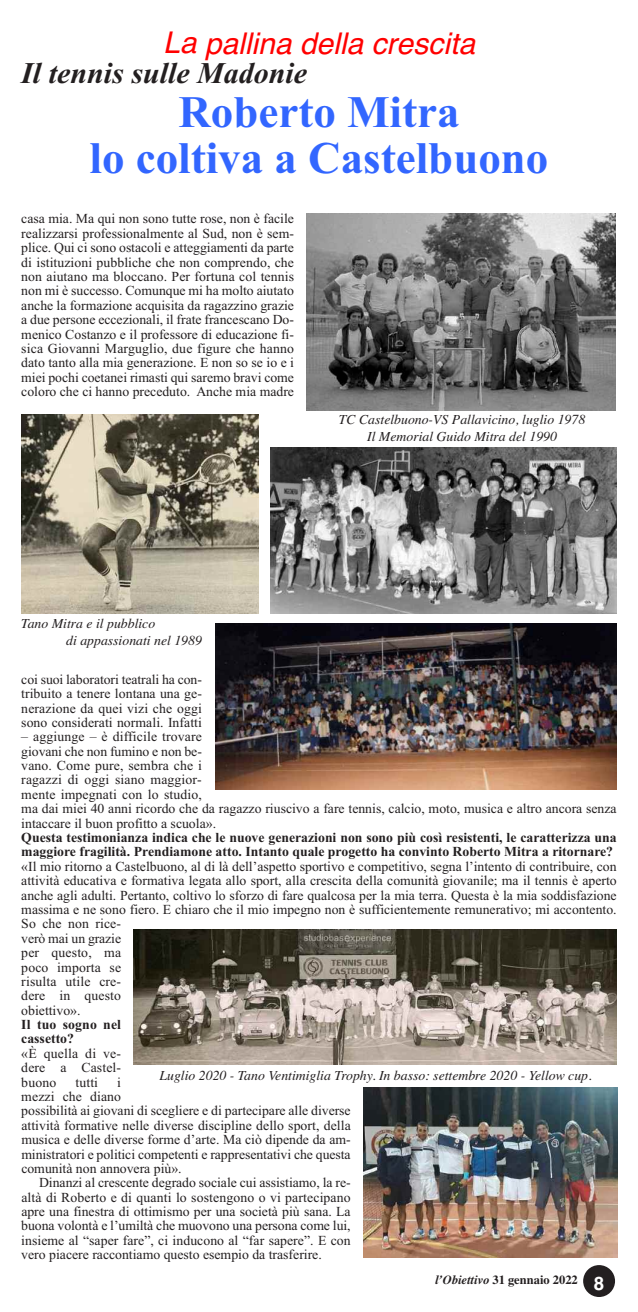
<style>
.page{position:relative;width:638px;height:1312px;background:#fff}
.page>*{position:absolute;margin:0;border:0;box-sizing:border-box;transform-origin:0 0}
.t1{font:700 45px/45.5px "Times New Roman";color:#3266ff;text-align:center}
.t2{font:italic 30px "Helvetica";color:#f00}
.t3{font:italic 700 30px "Times New Roman";color:#231f20}
.t4{font:13.75px/14.4px "Times New Roman";color:#231f20;text-align:justify}
.t5{font:700 13.75px/14.4px "Times New Roman";color:#231f20}
.t6{font:italic 13.75px/16.5px "Times";color:#231f20;text-align:center}
.t7{font:700 12.5px "Times";color:#231f20}
.s1{color:#3266ff}
.s2{font-style:italic}
.s3{font-family:"Helvetica";font-size:18.75px;color:#fff}
</style>
<div class="page">
<div style="left:583px;top:1264px;width:32px;height:32px;background:#231f20;border-radius:50%"></div>
<img style="left:306px;top:214px;width:310px;height:196px">
<img style="left:21px;top:414px;width:238px;height:199px">
<img style="left:270px;top:447px;width:346px;height:166px">
<img style="left:134px;top:929px;width:483px;height:135px">
<img style="left:363px;top:1087px;width:254px;height:170px">
<img style="left:215px;top:623px;width:401px;height:166px">
<h2 class="t2" style="left:163px;top:26px;width:313px">La <span class="s1">O</span>pa<span class="s1">b</span>l<span class="s1">i</span>l<span class="s1">e</span>in<span class="s1">t</span>a<span class="s1">tiv</span>d<span class="s1">o</span>e<span class="s1">o</span>lla<span class="s1">bie</span>cr<span class="s1">tt</span>e<span class="s1">iv</span>s<span class="s1">o</span>cita</h2>
<h2 class="t3" style="left:21px;top:55px;width:287px">Il tennis sulle Madonie</h2>
<h1 class="t1" style="left:89px;top:89px;width:460px">Roberto Mitra<br>lo coltiva a Castelbuono</h1>
<p class="t4" style="left:21px;top:211px;width:274px">casa mia. Ma qui non sono tutte rose, non è facile realizzarsi professionalmente al Sud, non è sem&shy;plice. Qui ci sono ostacoli e atteggiamenti da parte di istituzioni pubbliche che non comprendo, che non aiutano ma bloccano. Per fortuna col tennis non mi è successo. Comunque mi ha molto aiutato anche la formazione acquisita da ragazzino grazie a due persone eccezionali, il frate francescano Do&shy;menico Costanzo e il professore di educazione fi&shy;sica Giovanni Marguglio, due figure che hanno dato tanto alla mia generazione. E non so se io e i miei pochi coetanei rimasti qui saremo bravi come coloro che ci hanno preceduto. Anche mia madre</p>
<p class="t6" style="left:339px;top:411px;width:248px">TC Castelbuono-VS Pallavicino, luglio 1978<br>Il Memorial Guido Mitra del 1990</p>
<p class="t6" style="left:66px;top:615px;width:137px;text-align:left;text-indent:-45px">Tano Mitra e il pubblico<br>di appassionati nel 1989</p>
<p class="t4" style="left:21px;top:671px;width:182px">coi suoi laboratori teatrali ha con&shy;tribuito a tenere lontana una ge&shy;nerazione da quei vizi che oggi sono considerati normali. Infatti</p>
<p class="t4" style="left:21px;top:729px;width:597px;text-align:left">– aggiunge – è difficile trovare<br>giovani che non fumino e non be-<br>vano. Come pure, sembra che i<br>ragazzi di oggi siano maggior-<br>mente impegnati con lo studio,<br>ma dai miei 40 anni ricordo che da ragazzo riuscivo a fare tennis, calcio, moto, musica e altro ancora senza intaccare il buon profitto a scuola».</p>
<p class="t5" style="left:21px;top:829px;width:597px">Questa testimonianza indica che le nuove generazioni non sono più così resistenti, le caratterizza una maggiore fragilità. Prendiamone atto. Intanto quale progetto ha convinto Roberto Mitra a ritornare?</p>
<p class="t4" style="left:21px;top:858px;width:597px;text-align:left">«Il mio ritorno a Castelbuono, al di là dell’aspetto sportivo e competitivo, segna l’intento di contribuire, con attività educativa e formativa legata allo sport, alla crescita della comunità giovanile; ma il tennis è aperto anche agli adulti. Pertanto, coltivo lo sforzo di fare qualcosa per la mia terra. Questa è la mia soddisfazione massima e ne sono fiero. E chiaro che il mio impegno non è sufficientemente remunerativo; mi accontento.<br>So che non rice-<br>verò mai un grazie<br>per questo, ma<br>poco importa se<br>risulta utile cre-<br>dere in questo<br>obiettivo».</p>
<p class="t5" style="left:21px;top:1016px;width:101px">Il tuo sogno nel cassetto?</p>
<p class="t4" style="left:21px;top:1045px;width:101px">«È quella di ve&shy;dere a Castel&shy;buono</p>
<p class="t6" style="left:160px;top:1067px;width:433px">Luglio 2020 - Tano Ventimiglia Trophy. In basso: settembre 2020 - Yellow cup.</p>
<p class="t4" style="left:21px;top:1074px;width:331px;text-align:left;text-indent:96px">i<br>mezzi che diano<br>possibilità ai giovani di scegliere e di partecipare alle diverse attività formative nelle diverse discipline dello sport, della musica e delle diverse forme d’arte. Ma ciò dipende da am&shy;ministratori e politici competenti e rappresentativi che questa comunità non annovera più».</p>
<p class="t4" style="left:21px;top:1174px;width:331px;text-indent:18px">Dinanzi al crescente degrado sociale cui assistiamo, la re&shy;altà di Roberto e di quanti lo sostengono o vi partecipano apre una finestra di ottimismo per una società più sana. La buona volontà e l’umiltà che muovono una persona come lui, insieme al “saper fare”, ci inducono al “far sapere”. E con vero piacere raccontiamo questo esempio da trasferire.</p>
<p class="t4" style="left:75px;top:1074px;width:24px">tutti</p>
<p class="t7" style="left:435px;top:1272px;width:171px"><span class="s2">l’Obiettivo</span> 31 gennaio 2022 <span class="s3">8</span></p>
</div>
